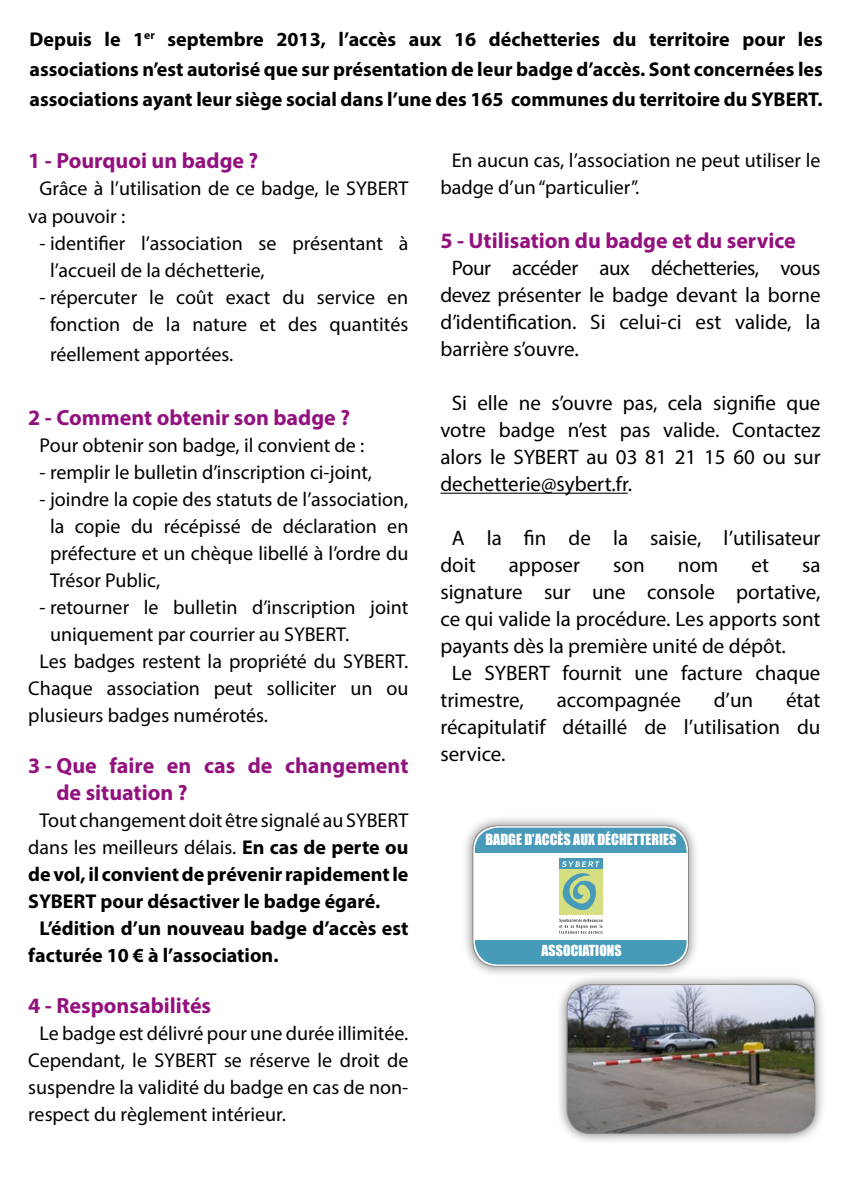
<style>
.page{position:relative;width:851px;height:1191px;background:#fff}
.page>*{position:absolute;margin:0;border:0;box-sizing:border-box;transform-origin:0 0}
.t1{font:700 22px/27px "Myriad Pro";color:#93117e}
.t2{font:21px/27px "Myriad Pro";color:#000;text-align:justify}
.t3{font:20px/27px "Myriad Pro";color:#000}
.t4{font:700 20px/30px "Myriad Pro";color:#000;text-align:justify}
.t5{font:14.2px "Impact";color:#fff}
.t6{font:14px "Impact";color:#fff}
.s1{font-weight:700}
</style>
<div class="page">
<hr style="left:440px;top:493px;width:187px;height:1px;background:#000">
<div style="left:556px;top:973px;width:270px;height:171px;background:#000;opacity:.5"></div>
<img style="left:567px;top:984px;width:247px;height:149px">
<div style="left:566px;top:983px;width:249px;height:151px;border:1px solid #898887;border-radius:24px"></div>
<div style="left:462px;top:815px;width:237px;height:162px;background:#000;opacity:.5"></div>
<div style="left:473px;top:826px;width:215px;height:140px;background:#fff;border-radius:24px"></div>
<div style="left:472px;top:825px;width:216px;height:142px;border:1px solid #898887;border-radius:24px"></div>
<div style="left:474px;top:827px;width:213px;height:25px;background:#489ab9"></div>
<svg style="left:474px;top:940px;width:213px;height:25px"></svg>
<div style="left:559px;top:858px;width:43px;height:11px;background:#489ab9"></div>
<div style="left:559px;top:869px;width:43px;height:46px;background:#d5df82"></div>
<svg style="left:562px;top:861px;width:37px;height:49px"></svg>
<svg style="left:559px;top:918px;width:43px;height:15px"></svg>
<div style="left:474px;top:826px;width:213px;height:139px;border:1px solid #fff;border-radius:24px"></div>
<div style="left:487px;top:941px;width:187px;height:20px;background:#469ab9;border-radius:6px"></div>
<p class="t4" style="left:30px;top:23px;width:794px">Depuis le 1<sup>er</sup> septembre 2013, l’accès aux 16 déchetteries du territoire pour les associations n’est autorisé que sur présentation de leur badge d’accès. Sont concernées les associations ayant leur siège social dans l’une des 165 communes du territoire du SYBERT.</p>
<p class="t1" style="left:28px;top:147px;width:231px">1 - Pourquoi un badge ?</p>
<p class="t3" style="left:28px;top:175px;width:381px;text-indent:11px">Grâce à l’utilisation de ce badge, le SYBERT va pouvoir :</p>
<p class="t3" style="left:50px;top:229px;width:360px;text-indent:-10px">- identifier l’association se présentant à l’accueil de la déchetterie,</p>
<p class="t3" style="left:40px;top:283px;width:370px;text-align:center">- répercuter le coût exact du service en fonction de la nature et des quantités</p>
<p class="t3" style="left:50px;top:340px;width:185px">réellement apportées.</p>
<p class="t1" style="left:28px;top:403px;width:323px">2 - Comment obtenir son badge ?</p>
<p class="t3" style="left:40px;top:431px;width:326px">Pour obtenir son badge, il convient de :</p>
<p class="t3" style="left:40px;top:458px;width:334px">- remplir le bulletin d’inscription ci-joint,</p>
<p class="t3" style="left:50px;top:485px;width:360px;text-align:justify;text-indent:-10px">- joindre la copie des statuts de l’association, la copie du récépissé de déclaration en préfecture et un chèque libellé à l’ordre du Trésor Public,</p>
<p class="t3" style="left:40px;top:593px;width:370px">- retourner le bulletin d’inscription joint</p>
<p class="t3" style="left:50px;top:620px;width:300px">uniquement par courrier au SYBERT.</p>
<p class="t3" style="left:40px;top:647px;width:370px">Les badges restent la propriété du SYBERT.</p>
<p class="t3" style="left:28px;top:674px;width:381px">Chaque association peut solliciter un ou</p>
<p class="t3" style="left:28px;top:701px;width:241px">plusieurs badges numérotés.</p>
<p class="t1" style="left:56px;top:751px;width:353px;text-indent:-28px">3 - Que faire en cas de changement de situation ?</p>
<p class="t3" style="left:40px;top:806px;width:370px">Tout changement doit être signalé au SYBERT</p>
<p class="t3" style="left:28px;top:833px;width:381px">dans les meilleurs délais. <span class="s1">En cas de perte ou</span></p>
<p class="t4" style="left:28px;top:858px;width:381px">de vol, il convient de prévenir rapidement le</p>
<p class="t4" style="left:28px;top:885px;width:353px">SYBERT pour désactiver le badge égaré.</p>
<p class="t4" style="left:40px;top:912px;width:370px">L’édition d’un nouveau badge d’accès est</p>
<p class="t4" style="left:28px;top:939px;width:252px">facturée 10 € à l’association.</p>
<p class="t1" style="left:28px;top:991px;width:184px">4 - Responsabilités</p>
<p class="t3" style="left:28px;top:1019px;width:381px;text-align:justify;text-indent:11px">Le badge est délivré pour une durée illimitée.<br>Cependant, le SYBERT se réserve le droit de suspendre la validité du badge en cas de non&shy;respect du règlement intérieur.</p>
<p class="t3" style="left:440px;top:146px;width:381px;text-indent:11px">En aucun cas, l’association ne peut utiliser le badge d’un “particulier”.</p>
<p class="t1" style="left:440px;top:226px;width:357px">5 - Utilisation du badge et du service</p>
<p class="t2" style="left:440px;top:254px;width:381px;text-indent:11px">Pour accéder aux déchetteries, vous devez présenter le badge devant la borne d’identification. Si celui-ci est valide, la barrière s’ouvre.</p>
<p class="t2" style="left:440px;top:389px;width:381px;text-indent:11px">Si elle ne s’ouvre pas, cela signifie que votre badge n’est pas valide. Contactez alors le SYBERT au 03 81 21 15 60 ou sur dechetterie@sybert.fr.</p>
<p class="t2" style="left:440px;top:524px;width:381px;text-indent:11px">A la fin de la saisie, l’utilisateur doit</p>
<p class="t2" style="left:508px;top:551px;width:73px">apposer</p>
<p class="t2" style="left:613px;top:551px;width:33px">son</p>
<p class="t2" style="left:677px;top:551px;width:42px">nom</p>
<p class="t2" style="left:751px;top:551px;width:19px">et</p>
<p class="t2" style="left:802px;top:551px;width:20px">sa</p>
<p class="t2" style="left:440px;top:578px;width:381px">signature sur une console portative,</p>
<p class="t2" style="left:440px;top:605px;width:381px">ce qui valide la procédure. Les apports sont</p>
<p class="t2" style="left:440px;top:632px;width:347px">payants dès la première unité de dépôt.</p>
<p class="t2" style="left:451px;top:659px;width:370px">Le SYBERT fournit une facture chaque</p>
<p class="t2" style="left:440px;top:686px;width:85px">trimestre,</p>
<p class="t2" style="left:556px;top:686px;width:126px">accompagnée</p>
<p class="t2" style="left:713px;top:686px;width:41px">d’un</p>
<p class="t2" style="left:440px;top:686px;width:381px;text-indent:345px">état récapitulatif détaillé de l’utilisation du service.</p>
<p class="t5" style="left:485px;top:828px;width:192px">BADGE D’ACCÈS AUX DÉCHETTERIES</p>
<p class="t6" style="left:541px;top:940px;width:82px;rotate:-1deg">ASSOCIATIONS</p>
<p class="t5" style="left:529px;top:941px;width:104px">ADMINISTRATIONS</p>
</div>
